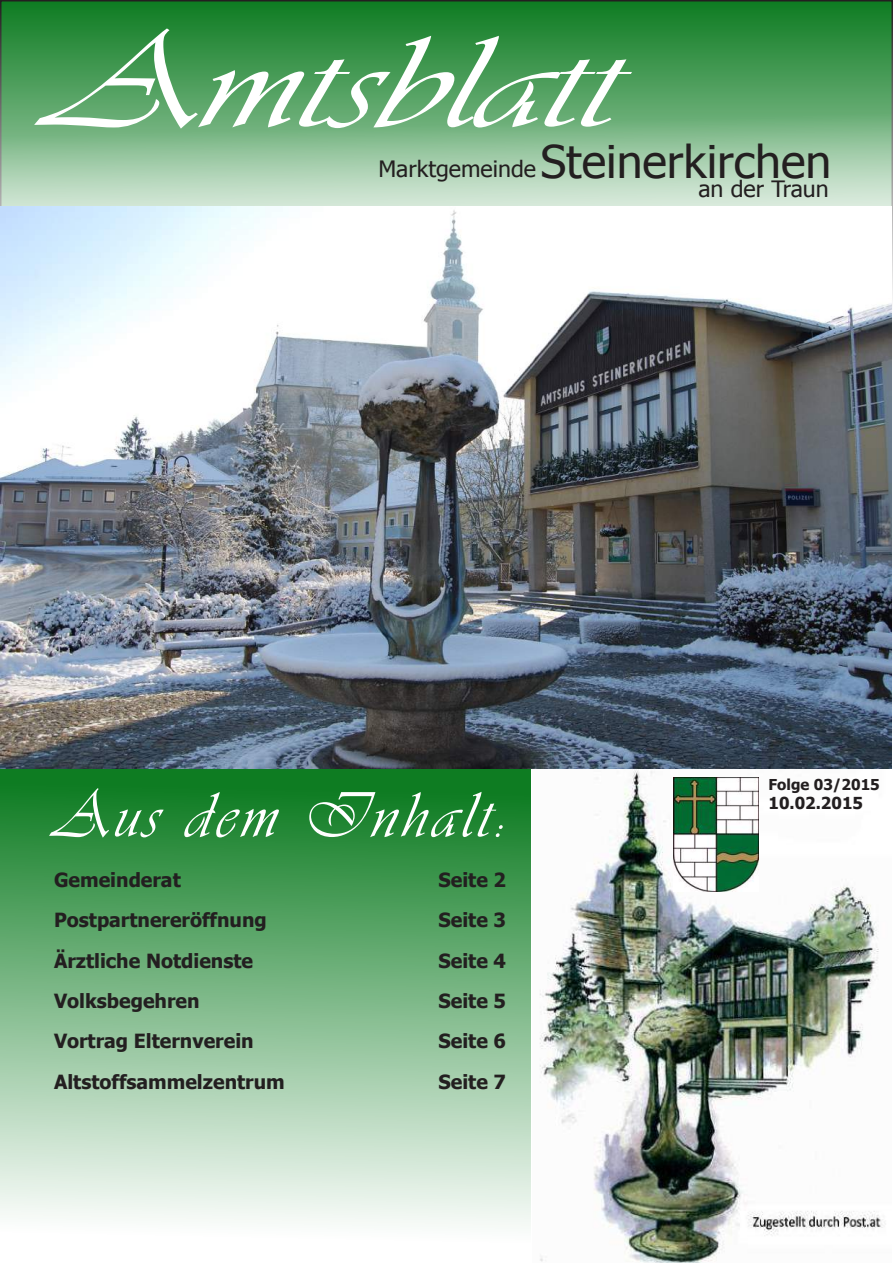
<style>
.page{position:relative;width:893px;height:1263px;background:#fff}
.page>*{position:absolute;margin:0;border:0;box-sizing:border-box;transform-origin:0 0}
.t1{font:136.5px "Vivaldii";color:#fff;scale:1.35 1}
.t2{font:67.5px "Vivaldii";letter-spacing:.07em;color:#fff}
.t3{font:45px "Tahoma";color:#231f20}
.t4{font:22.5px "Tahoma";color:#231f20}
.t5{font:700 19.5px/40.3px "Tahoma";color:#231f20}
.t6{font:700 16.5px "Tahoma";color:#231f20}
.t7{font:700 15px "Tahoma";color:#231f20}
.s1{font-size:22.5px}
</style>
<div class="page">
<svg style="left:3px;top:3px;width:887px;height:204px"></svg>
<img style="left:539px;top:769px;width:346px;height:494px">
<img style="left:673px;top:778px;width:86px;height:114px">
<div style="left:1px;top:769px;width:530px;height:493px;background:linear-gradient(to bottom,#05771a,#fff)"></div>
<img style="left:1px;top:207px;width:890px;height:562px">
<h1 class="t1" style="left:48px;top:4px;width:424px">Amtsblatt</h1>
<h3 class="t3" style="left:378px;top:131px;width:454px"><span class="s1">Marktgemeinde</span> Steinerkirchen</h3>
<p class="t4" style="left:698px;top:174px;width:132px">an der Traun</p>
<h2 class="t2" style="left:54px;top:776px;width:454px">Aus dem Inhalt:</h2>
<p class="t5" style="left:54px;top:858px;width:232px">Gemeinderat<br>Postpartnereröffnung<br>Ärztliche Notdienste<br>Volksbegehren<br>Vortrag Elternverein<br>Altstoffsammelzentrum</p>
<p class="t5" style="left:438px;top:858px;width:69px;text-align:justify">Seite 2<br>Seite 3<br>Seite 4<br>Seite 5<br>Seite 6<br>Seite 7</p>
<p class="t7" style="left:769px;top:774px;width:113px">Folge 03/2015</p>
<p class="t6" style="left:769px;top:792px;width:96px">10.02.2015</p>
</div>
